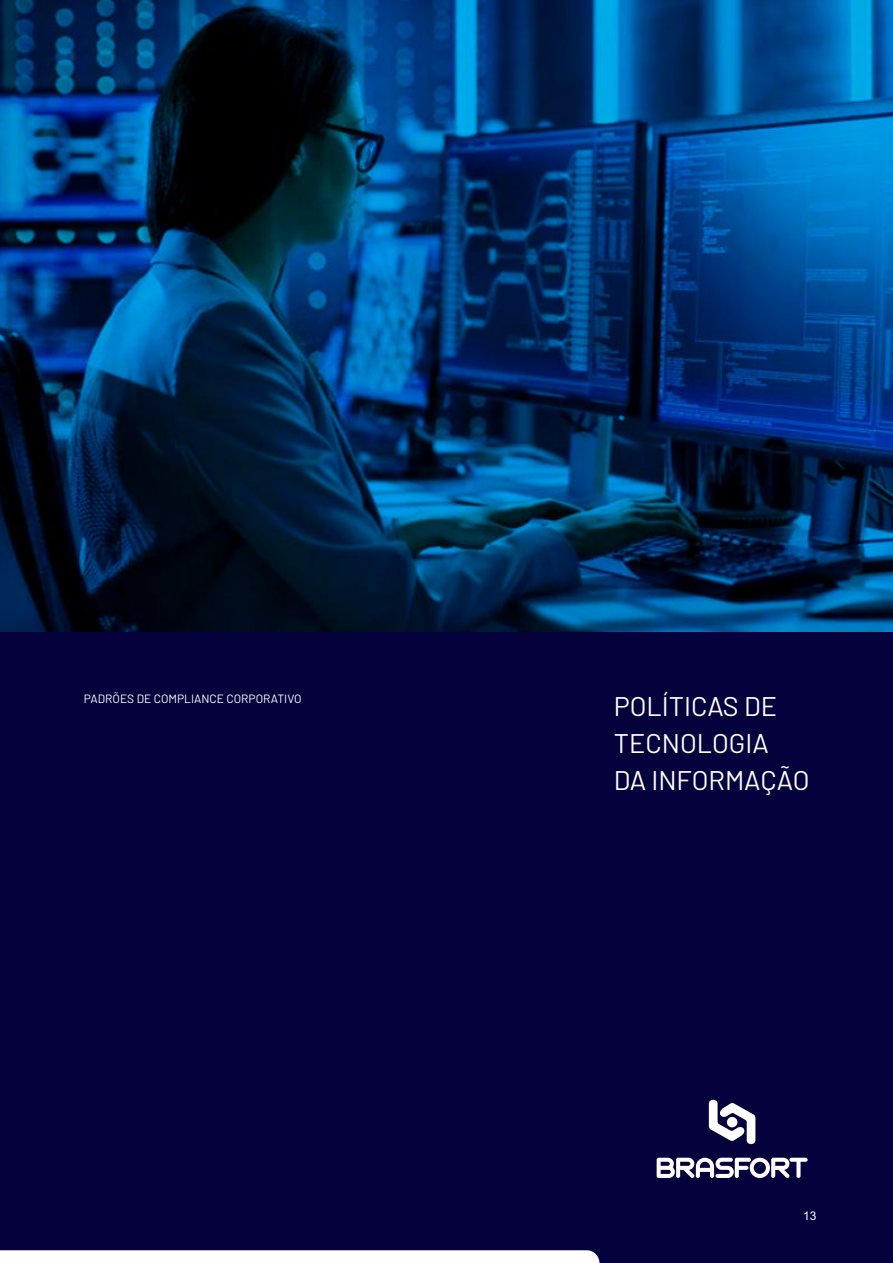
<style>
.page{position:relative;width:893px;height:1263px;background:#fff}
.page>*{position:absolute;margin:0;border:0;box-sizing:border-box;transform-origin:0 0}
.t1{font:27px/36.8px "Barlow";color:#fefefe}
.t2{font:12px "Barlow";color:#fefefe}
.t3{font:12px "Arial";color:#fefefe}
</style>
<div class="page">
<div style="left:0;top:631px;width:893px;height:632px;background:#05013d"></div>
<img style="left:0;top:0;width:893px;height:631px">
<svg style="left:709px;top:1099px;width:46px;height:46px"></svg>
<div style="left:727px;top:1117px;width:10px;height:10px;background:#fefefe;border-radius:50%"></div>
<svg style="left:657px;top:1158px;width:151px;height:20px"></svg>
<svg style="left:0;top:1250px;width:599px;height:13px;background:#f8f7f9"></svg>
<p class="t2" style="left:84px;top:691px;width:219px">PADRÕES DE COMPLIANCE CORPORATIVO</p>
<p class="t1" style="left:614px;top:687px;width:197px">POLÍTICAS DE<br>TECNOLOGIA<br>DA INFORMAÇÃO</p>
<p class="t3" style="left:803px;top:1212px;width:15px">13</p>
</div>
